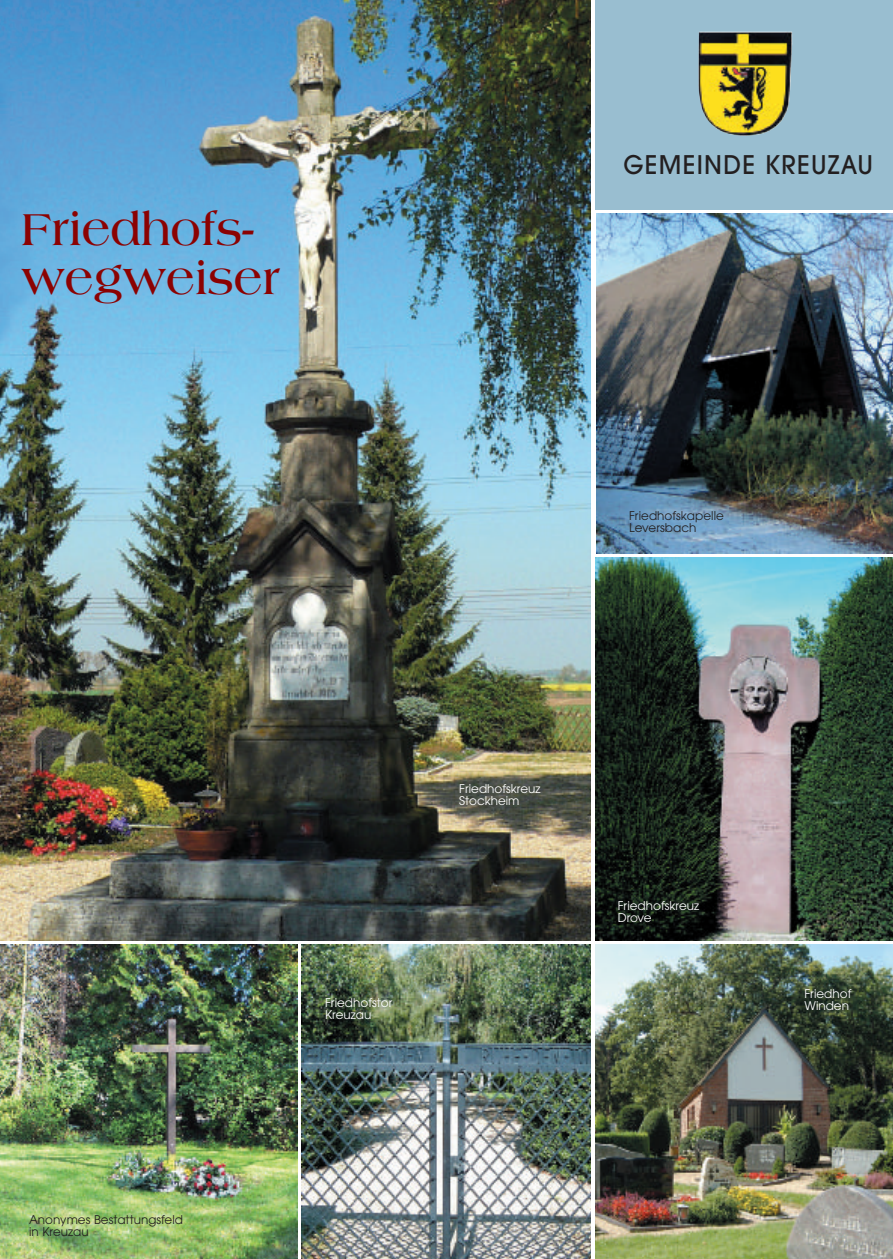
<style>
.page{position:relative;width:893px;height:1259px;background:#fff}
.page>*{position:absolute;margin:0;border:0;box-sizing:border-box;transform-origin:0 0}
.t1{font:700 48px/48.9px "Americana";color:#8b0202;scale:.95 1}
.t2{font:500 25.5px "Avant Garde";letter-spacing:.055em;color:#231f20;scale:.95 1}
.t3{font:12px/12px "Avant Garde";color:#fff}
.t4{font:12px/12px "Avant Garde";color:#231f20}
</style>
<div class="page">
<img style="left:0;top:0;width:591px;height:940px">
<div style="left:595px;top:0;width:297px;height:209px;background:#99bed0"></div>
<img style="left:597px;top:213px;width:295px;height:340px">
<img style="left:595px;top:558px;width:297px;height:382px">
<img style="left:595px;top:945px;width:297px;height:314px">
<img style="left:302px;top:945px;width:289px;height:314px">
<img style="left:0;top:945px;width:297px;height:314px">
<img style="left:699px;top:32px;width:93px;height:89px">
<h1 class="t1" style="left:21px;top:208px;width:274px">Friedhofs&shy;wegweiser</h1>
<h2 class="t2" style="left:623px;top:155px;width:264px">GEMEINDE KREUZAU</h2>
<p class="t4" style="left:629px;top:510px;width:96px">Friedhofskapelle<br>Leversbach</p>
<p class="t4" style="left:29px;top:1214px;width:156px">Anonymes Bestattungsfeld in Kreuzau</p>
<p class="t3" style="left:459px;top:784px;width:83px">Friedhofskreuz<br>Stockheim</p>
<p class="t3" style="left:325px;top:998px;width:69px">Friedhofstor<br>Kreuzau</p>
<p class="t3" style="left:618px;top:901px;width:83px">Friedhofskreuz<br>Drove</p>
<p class="t3" style="left:804px;top:989px;width:49px">Friedhof<br>Winden</p>
</div>
